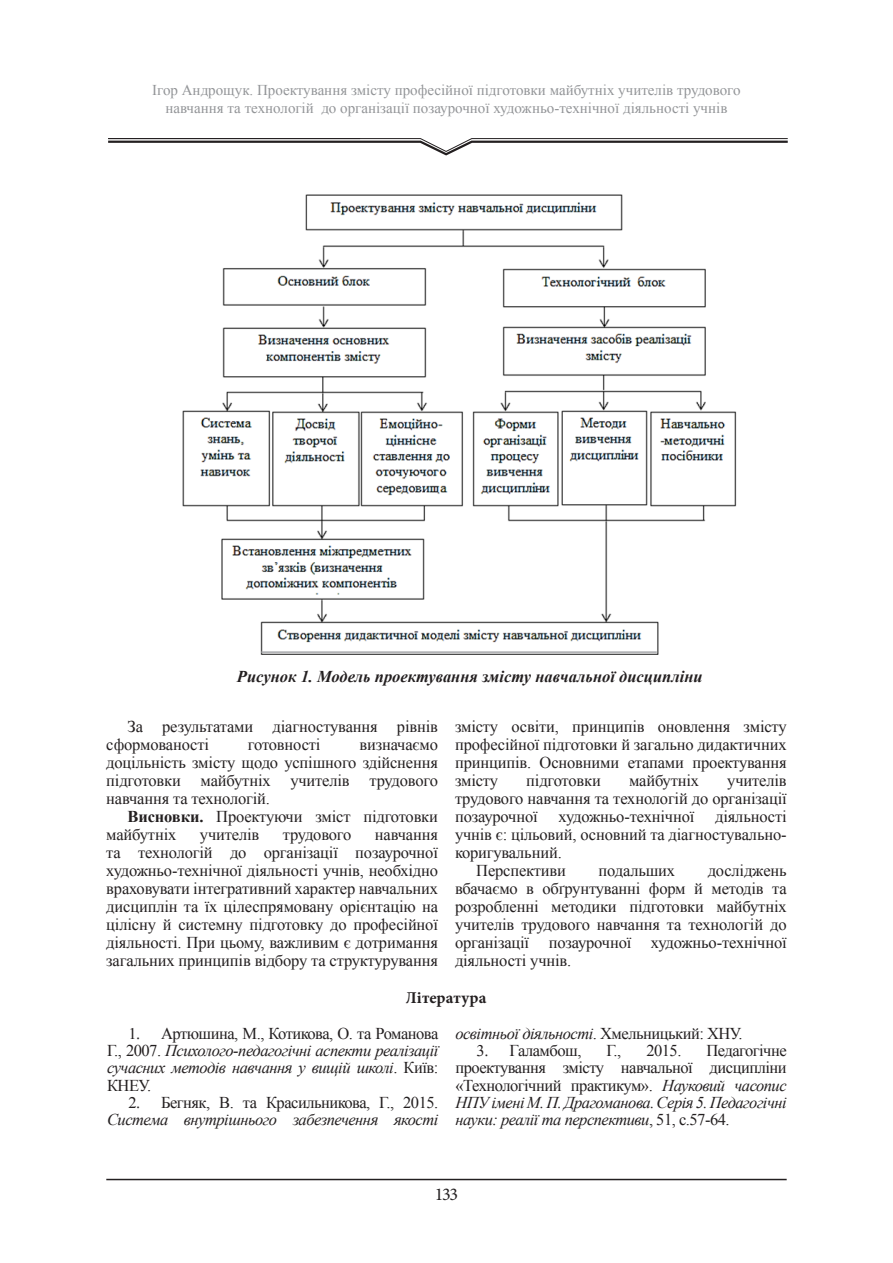
<style>
.page{position:relative;width:893px;height:1263px;background:#fff}
.page>*{position:absolute;margin:0;border:0;box-sizing:border-box;transform-origin:0 0}
.t1{font:18px "Minion Pro";color:#231f20}
.t2{font:16.5px/18px "Times New Roman";letter-spacing:-.01em;color:#231f20;text-align:justify}
.t3{font:italic 16.5px/17.2px "Times New Roman";letter-spacing:-.03em;color:#231f20;text-align:justify}
.t4{font:italic 700 16.5px "Times New Roman";color:#231f20}
.t5{font:16.5px "Times New Roman";letter-spacing:-.03em;color:#231f20}
.t6{font:700 16.5px "Minion Pro";letter-spacing:.01em;color:#231f20}
.t7{font:15px/18px "Times New Roman";color:#939598;text-align:center}
.s1{font-weight:700}
.s2{font-style:normal}
.s3{font-style:italic}
</style>
<div class="page">
<hr style="left:106px;top:1179px;width:681px;height:1px;background:#231f20">
<svg style="left:108px;top:138px;width:680px;height:18px"></svg>
<img style="left:183px;top:194px;width:553px;height:460px">
<hr style="left:261px;top:651px;width:396px;height:2px;background:#a8a9ad">
<p class="t7" style="left:152px;top:81px;width:590px">Ігор Андрощук. Проектування змісту професійної підготовки майбутніх учителів трудового навчання та технологій до організації позаурочної художньо-технічної діяльності учнів</p>
<p class="t4" style="left:237px;top:665px;width:467px">Рисунок 1. Модель проектування змісту навчальної дисципліни</p>
<p class="t2" style="left:106px;top:717px;width:333px;text-indent:21px">За результатами діагностування рівнів сформованості</p>
<p class="t2" style="left:455px;top:717px;width:333px">змісту освіти, принципів оновлення змісту професійної підготовки й загально дидактичних принципів. Основними етапами проектування змісту</p>
<p class="t2" style="left:248px;top:735px;width:74px">готовності</p>
<p class="t2" style="left:106px;top:735px;width:333px;text-indent:253px">визначаємо доцільність змісту щодо успішного здійснення підготовки майбутніх учителів трудового навчання та технологій.</p>
<p class="t2" style="left:106px;top:807px;width:333px;text-indent:21px"><span class="s1">Висновки.</span> Проектуючи зміст підготовки майбутніх</p>
<p class="t2" style="left:455px;top:771px;width:333px;text-indent:272px">учителів трудового навчання та технологій до організації позаурочної</p>
<p class="t2" style="left:526px;top:771px;width:76px">підготовки</p>
<p class="t2" style="left:629px;top:771px;width:72px">майбутніх</p>
<p class="t2" style="left:559px;top:807px;width:137px">художньо-технічної</p>
<p class="t2" style="left:715px;top:807px;width:73px">діяльності</p>
<p class="t2" style="left:455px;top:825px;width:333px">учнів є: цільовий, основний та діагностувально-</p>
<p class="t2" style="left:455px;top:843px;width:108px">коригувальний.</p>
<p class="t2" style="left:476px;top:861px;width:91px">Перспективи</p>
<p class="t2" style="left:598px;top:861px;width:78px">подальших</p>
<p class="t2" style="left:200px;top:825px;width:61px">учителів</p>
<p class="t2" style="left:283px;top:825px;width:70px">трудового</p>
<p class="t2" style="left:106px;top:825px;width:333px;text-indent:269px">навчання та технологій до організації позаурочної художньо-технічної діяльності учнів, необхідно враховувати інтегративний характер навчальних дисциплін та їх цілеспрямовану орієнтацію на цілісну й системну підготовку до професійної діяльності. При цьому, важливим є дотримання загальних принципів відбору та структурування</p>
<p class="t2" style="left:455px;top:861px;width:333px;text-indent:253px">досліджень вбачаємо в обґрунтуванні форм й методів та розробленні методики підготовки майбутніх учителів трудового навчання та технологій до організації позаурочної художньо-технічної діяльності учнів.</p>
<p class="t6" style="left:406px;top:986px;width:82px">Література</p>
<p class="t3" style="left:107px;top:1024px;width:333px;text-indent:54px"><span class="s2">Артюшина, М., Котикова, О. та Романова Г., 2007.</span> Психолого-педагогічні аспекти реалізації сучасних методів навчання у вищій школі<span class="s2">. Київ:<br>КНЕУ.</span></p>
<p class="t5" style="left:161px;top:1091px;width:279px">Бегняк, В. та Красильникова, Г., 2015.</p>
<p class="t3" style="left:107px;top:1110px;width:333px">Система внутрішнього забезпечення якості</p>
<p class="t3" style="left:455px;top:1024px;width:289px">освітньої діяльності<span class="s2">. Хмельницький: ХНУ.</span></p>
<p class="t5" style="left:477px;top:1039px;width:106px">✓ Галамбош,</p>
<p class="t2" style="left:606px;top:1041px;width:16px">Г.,</p>
<p class="t2" style="left:646px;top:1041px;width:37px">2015.</p>
<p class="t2" style="left:455px;top:1042px;width:333px;line-height:17.2px;text-indent:251px">Педагогічне проектування змісту навчальної дисципліни «Технологічний практикум». <span class="s3">Науковий часопис НПУ імені М. П. Драгоманова. Серія 5. Педагогічні науки: реалії та перспективи</span>, 51, c.57-64.</p>
<p class="t1" style="left:435px;top:1182px;width:25px">133</p>
</div>
